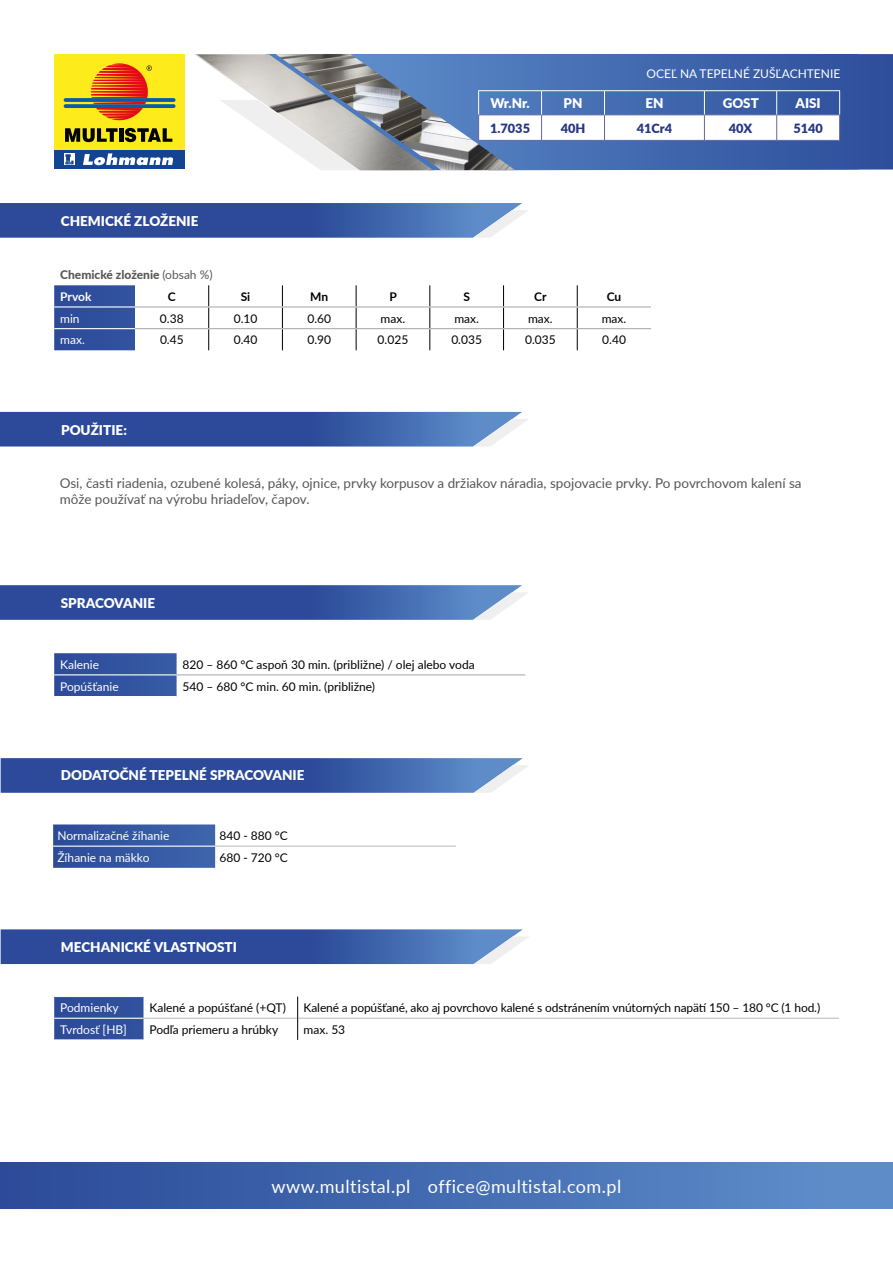
<style>
.page{position:relative;width:893px;height:1263px;background:#fff}
.page>*{position:absolute;margin:0;border:0;box-sizing:border-box;transform-origin:0 0}
.t1{font:18px "Lato";letter-spacing:.025em;color:#fff}
.t2{font:13.5px/16.2px "Lato";color:#575756}
.t3{font:900 13.5px "Lato";color:#fff}
.t4{font:900 13.35px "Lato";color:#fff}
.t5{font:900 12.75px "Lato";color:#283583}
.t6{font:12px "Lato";color:#000}
.t7{font:12px "Lato";color:#fff}
.t8{font:800 12px/21.6px "Lato";color:#575756}
.t9{font:700 12px "Lato";letter-spacing:-.005em;color:#000}
.s1{font-weight:400}
.s2{font-weight:700;color:#fff}
</style>
<div class="page">
<svg style="left:1px;top:929px;width:527px;height:35px;background:#4362a8"></svg>
<svg style="left:1px;top:758px;width:528px;height:35px;background:#4261a8"></svg>
<svg style="left:0;top:585px;width:528px;height:35px;background:#4261a8"></svg>
<svg style="left:0;top:412px;width:528px;height:35px;background:#4262a8"></svg>
<svg style="left:0;top:203px;width:528px;height:35px;background:#4261a8"></svg>
<div style="left:54px;top:54px;width:130px;height:96px;background:#fdeb1b"></div>
<div style="left:54px;top:150px;width:130px;height:19px;background:#134391"></div>
<svg style="left:125px;top:128px;width:47px;height:14px"></svg>
<hr style="left:119px;top:128px;width:4px;height:14px;background:#010202">
<svg style="left:65px;top:128px;width:53px;height:14px"></svg>
<svg style="left:64px;top:153px;width:11px;height:12px"></svg>
<svg style="left:65px;top:154px;width:9px;height:10px"></svg>
<svg style="left:83px;top:153px;width:90px;height:12px"></svg>
<svg style="left:64px;top:98px;width:112px;height:4px"></svg>
<svg style="left:64px;top:104px;width:112px;height:4px"></svg>
<svg style="left:91px;top:63px;width:61px;height:57px"></svg>
<svg style="left:54px;top:653px;width:123px;height:43px;background:#3656a0"></svg>
<hr style="left:177px;top:674px;width:348px;height:1px;background:#aeaeae">
<hr style="left:54px;top:674px;width:123px;height:1px;background:#fff">
<svg style="left:54px;top:997px;width:90px;height:43px;background:#35539e"></svg>
<hr style="left:54px;top:1018px;width:90px;height:1px;background:#fff">
<hr style="left:144px;top:1018px;width:153px;height:1px;background:#bfbfbf">
<hr style="left:298px;top:1018px;width:541px;height:1px;background:#bfbfbf">
<svg style="left:297px;top:996px;width:1px;height:44px"></svg>
<svg style="left:53px;top:824px;width:162px;height:44px;background:#385aa3"></svg>
<hr style="left:215px;top:845px;width:241px;height:2px;background:#bfbfbf">
<hr style="left:53px;top:845px;width:162px;height:2px;background:#fff">
<div style="left:54px;top:285px;width:81px;height:65px;background:#2f4f9c"></div>
<svg style="left:208px;top:285px;width:1px;height:65px"></svg>
<svg style="left:282px;top:285px;width:1px;height:65px"></svg>
<svg style="left:356px;top:285px;width:1px;height:65px"></svg>
<svg style="left:429px;top:285px;width:1px;height:65px"></svg>
<svg style="left:503px;top:285px;width:1px;height:65px"></svg>
<svg style="left:577px;top:285px;width:1px;height:65px"></svg>
<hr style="left:54px;top:306px;width:81px;height:2px;background:#fff">
<hr style="left:54px;top:328px;width:81px;height:1px;background:#fff">
<hr style="left:135px;top:306px;width:74px;height:2px;background:#aeaeae">
<hr style="left:209px;top:306px;width:73px;height:2px;background:#aeaeae">
<hr style="left:282px;top:306px;width:74px;height:2px;background:#aeaeae">
<hr style="left:356px;top:306px;width:74px;height:2px;background:#aeaeae">
<hr style="left:430px;top:306px;width:74px;height:2px;background:#aeaeae">
<hr style="left:504px;top:306px;width:73px;height:2px;background:#aeaeae">
<hr style="left:577px;top:306px;width:74px;height:2px;background:#aeaeae">
<hr style="left:135px;top:328px;width:74px;height:1px;background:#aeaeae">
<hr style="left:209px;top:328px;width:73px;height:1px;background:#aeaeae">
<hr style="left:282px;top:328px;width:74px;height:1px;background:#aeaeae">
<hr style="left:356px;top:328px;width:74px;height:1px;background:#aeaeae">
<hr style="left:430px;top:328px;width:74px;height:1px;background:#aeaeae">
<hr style="left:504px;top:328px;width:73px;height:1px;background:#aeaeae">
<hr style="left:577px;top:328px;width:74px;height:1px;background:#aeaeae">
<div style="left:0;top:1163px;width:893px;height:46px;background:linear-gradient(to right,#2a4998,#608fcc)"></div>
<svg style="left:515px;top:54px;width:378px;height:116px;background:#3c61a9"></svg>
<img style="left:434px;top:54px;width:81px;height:116px">
<img style="left:195px;top:54px;width:239px;height:116px">
<svg style="left:219px;top:100px;width:140px;height:70px"></svg>
<hr style="left:478px;top:140px;width:64px;height:1px;background:#6565a4">
<hr style="left:542px;top:140px;width:62px;height:1px;background:#6565a4">
<hr style="left:604px;top:140px;width:100px;height:1px;background:#6565a4">
<hr style="left:704px;top:140px;width:73px;height:1px;background:#6565a4">
<hr style="left:777px;top:140px;width:63px;height:1px;background:#6565a4">
<hr style="left:478px;top:90px;width:64px;height:1px;background:#fff">
<hr style="left:542px;top:90px;width:62px;height:1px;background:#fff">
<hr style="left:604px;top:90px;width:100px;height:1px;background:#fff">
<hr style="left:704px;top:90px;width:73px;height:1px;background:#fff">
<hr style="left:777px;top:90px;width:63px;height:1px;background:#fff">
<svg style="left:478px;top:91px;width:362px;height:49px"></svg>
<p class="t7" style="left:647px;top:65px;width:195px">OCEĽ NA TEPELNÉ ZUŠĽACHTENIE</p>
<p class="t3" style="left:61px;top:211px;width:139px">CHEMICKÉ ZLOŽENIE</p>
<p class="t4" style="left:490px;top:93px;width:41px">Wr.Nr.</p>
<p class="t4" style="left:564px;top:93px;width:20px">PN</p>
<p class="t4" style="left:645px;top:93px;width:20px">EN</p>
<p class="t4" style="left:723px;top:93px;width:38px">GOST</p>
<p class="t4" style="left:795px;top:93px;width:27px">AISI</p>
<p class="t5" style="left:490px;top:118px;width:42px">1.7035</p>
<p class="t5" style="left:561px;top:118px;width:26px">40H</p>
<p class="t5" style="left:637px;top:118px;width:37px">41Cr4</p>
<p class="t5" style="left:729px;top:118px;width:25px">40X</p>
<p class="t5" style="left:793px;top:118px;width:31px">5140</p>
<p class="t8" style="left:60px;top:264px;width:154px">Chemické zloženie <span class="s1">(obsah %)<br></span><span class="s2">Prvok</span></p>
<p class="t9" style="left:168px;top:288px;width:9px">C</p>
<p class="t9" style="left:241px;top:288px;width:11px">Si</p>
<p class="t9" style="left:310px;top:288px;width:20px">Mn</p>
<p class="t9" style="left:389px;top:288px;width:9px">P</p>
<p class="t9" style="left:463px;top:288px;width:8px">S</p>
<p class="t9" style="left:534px;top:288px;width:14px">Cr</p>
<p class="t9" style="left:607px;top:288px;width:16px">Cu</p>
<p class="t7" style="left:60px;top:310px;width:21px">min</p>
<p class="t6" style="left:160px;top:310px;width:25px">0.38</p>
<p class="t6" style="left:234px;top:310px;width:25px">0.10</p>
<p class="t6" style="left:307px;top:310px;width:25px">0.60</p>
<p class="t6" style="left:381px;top:310px;width:26px">max.</p>
<p class="t6" style="left:454px;top:310px;width:26px">max.</p>
<p class="t6" style="left:528px;top:310px;width:26px">max.</p>
<p class="t6" style="left:602px;top:310px;width:26px">max.</p>
<p class="t7" style="left:60px;top:331px;width:26px">max.</p>
<p class="t6" style="left:160px;top:331px;width:25px">0.45</p>
<p class="t6" style="left:234px;top:331px;width:25px">0.40</p>
<p class="t6" style="left:307px;top:331px;width:25px">0.90</p>
<p class="t6" style="left:378px;top:331px;width:32px">0.025</p>
<p class="t6" style="left:451px;top:331px;width:32px">0.035</p>
<p class="t6" style="left:525px;top:331px;width:32px">0.035</p>
<p class="t6" style="left:602px;top:331px;width:25px">0.40</p>
<p class="t3" style="left:61px;top:420px;width:67px">POUŽITIE:</p>
<p class="t2" style="left:60px;top:475px;width:743px">Osi, časti riadenia, ozubené kolesá, páky, ojnice, prvky korpusov a držiakov náradia, spojovacie prvky. Po povrchovom kalení sa môže používať na výrobu hriadeľov, čapov.</p>
<p class="t3" style="left:61px;top:593px;width:96px">SPRACOVANIE</p>
<p class="t7" style="left:60px;top:656px;width:40px">Kalenie</p>
<p class="t6" style="left:183px;top:656px;width:294px">820 – 860 °C aspoň 30 min. (približne) / olej alebo voda</p>
<p class="t7" style="left:60px;top:678px;width:60px">Popúšťanie</p>
<p class="t6" style="left:183px;top:678px;width:194px">540 – 680 °C min. 60 min. (približne)</p>
<p class="t3" style="left:61px;top:765px;width:245px">DODATOČNÉ TEPELNÉ SPRACOVANIE</p>
<p class="t7" style="left:57px;top:827px;width:114px">Normalizačné žíhanie</p>
<p class="t6" style="left:219px;top:827px;width:70px">840 - 880 °C</p>
<p class="t7" style="left:57px;top:849px;width:94px">Žíhanie na mäkko</p>
<p class="t6" style="left:219px;top:849px;width:70px">680 - 720 °C</p>
<p class="t3" style="left:61px;top:937px;width:178px">MECHANICKÉ VLASTNOSTI</p>
<p class="t7" style="left:60px;top:999px;width:60px">Podmienky</p>
<p class="t6" style="left:150px;top:999px;width:138px">Kalené a popúšťané (+QT)</p>
<p class="t6" style="left:304px;top:999px;width:518px">Kalené a popúšťané, ako aj povrchovo kalené s odstránením vnútorných napätí 150 – 180 °C (1 hod.)</p>
<p class="t7" style="left:60px;top:1021px;width:68px">Tvrdosť [HB]</p>
<p class="t6" style="left:150px;top:1021px;width:130px">Podľa priemeru a hrúbky</p>
<p class="t6" style="left:304px;top:1021px;width:43px">max. 53</p>
<h1 class="t1" style="left:272px;top:1174px;width:351px">www.multistal.pl office@multistal.com.pl</h1>
</div>
